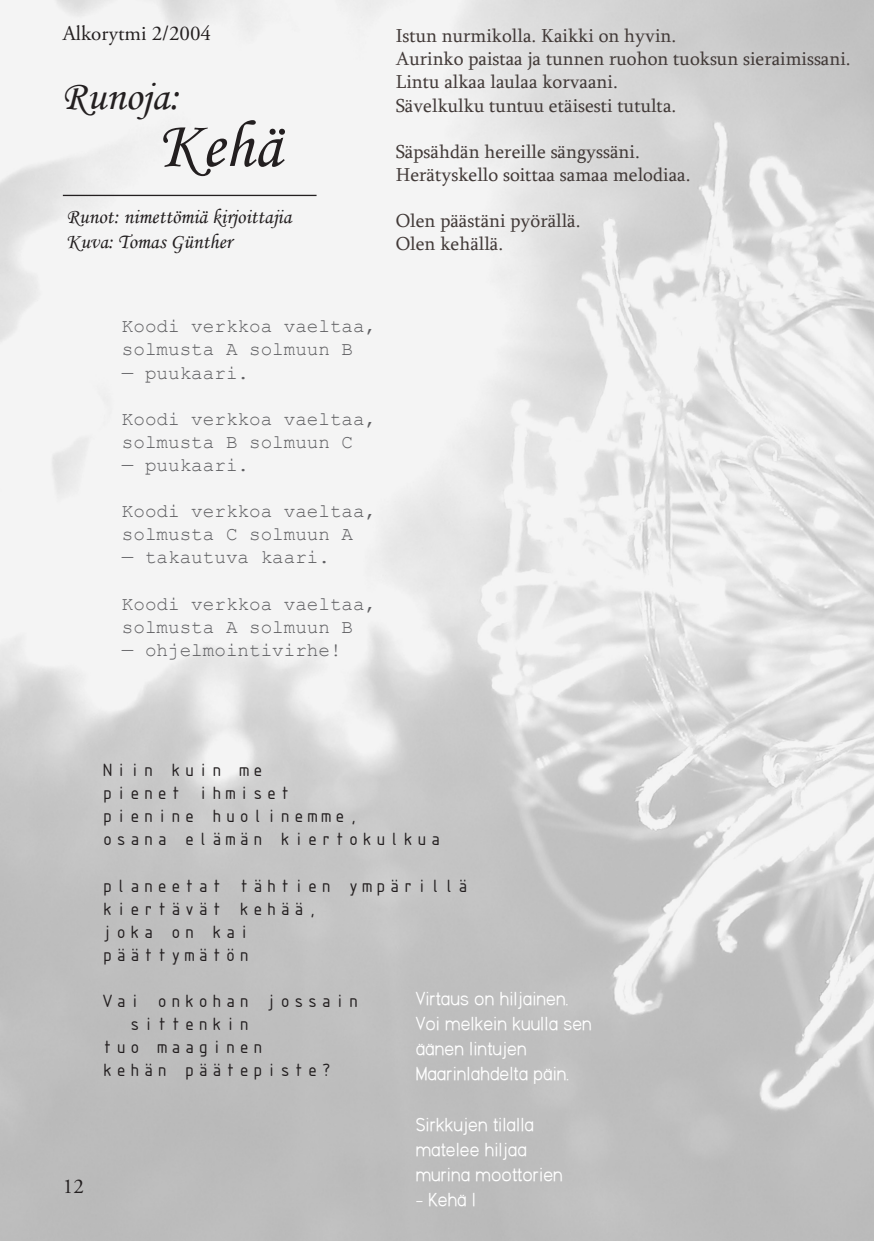
<style>
.page{position:relative;width:874px;height:1241px;background:#fff}
.page>*{position:absolute;margin:0;border:0;box-sizing:border-box;transform-origin:0 0}
.t1{font:66.5px "Monotype Corsiva";color:#231f20}
.t2{font:42px "Monotype Corsiva";color:#231f20}
.t3{font:21px/25.2px "Solid Edge ANSI Bold";color:#fff}
.t4{font:21px/25.2px "Monotype Corsiva";color:#231f20}
.t5{font:21px "Adobe Garamond Pro";color:#231f20}
.t6{font:19.25px/23.1px "Sylfaen";color:#423a38}
.t7{font:19.25px/23.1px "Courier New";color:#5f5f62}
.t8{font:19.25px/23.1px "ISOCTEUR";color:#231f20}
</style>
<div class="page">
<img style="left:0;top:0;width:873px;height:1240px">
<hr style="left:63px;top:195px;width:253px;height:1px;background:#231f20">
<p class="t5" style="left:63px;top:20px;width:150px">Alkorytmi 2/2004</p>
<h2 class="t2" style="left:61px;top:70px;width:120px">Runoja:</h2>
<h1 class="t1" style="left:157px;top:105px;width:125px">Kehä</h1>
<p class="t4" style="left:67px;top:204px;width:226px">Runot: nimettömiä kirjoittajia<br>Kuva: Tomas Günther</p>
<p class="t6" style="left:395px;top:24px;width:456px">Istun nurmikolla. Kaikki on hyvin.<br>Aurinko paistaa ja tunnen ruohon tuoksun sieraimissani.<br>Lintu alkaa laulaa korvaani.<br>Sävelkulku tuntuu etäisesti tutulta.</p>
<p class="t6" style="left:395px;top:139px;width:296px">Säpsähdän hereille sängyssäni.<br>Herätyskello soittaa samaa melodiaa.</p>
<p class="t6" style="left:395px;top:209px;width:186px">Olen päästäni pyörällä.<br>Olen kehällä.</p>
<p class="t7" style="left:122px;top:314px;width:256px">Koodi verkkoa vaeltaa, solmusta A solmuun B</p>
<p class="t7" style="left:122px;top:360px;width:129px">— puukaari.</p>
<p class="t7" style="left:122px;top:406px;width:256px">Koodi verkkoa vaeltaa, solmusta B solmuun C</p>
<p class="t7" style="left:122px;top:452px;width:129px">— puukaari.</p>
<p class="t7" style="left:122px;top:499px;width:256px">Koodi verkkoa vaeltaa, solmusta C solmuun A</p>
<p class="t7" style="left:122px;top:545px;width:209px">— takautuva kaari.</p>
<p class="t7" style="left:122px;top:591px;width:256px">Koodi verkkoa vaeltaa, solmusta A solmuun B</p>
<p class="t7" style="left:122px;top:637px;width:221px">— ohjelmointivirhe!</p>
<p class="t5" style="left:63px;top:1173px;width:22px">12</p>
<p class="t8" style="left:101px;top:757px;width:343px">Niin kuin me<br>pienet ihmiset<br>pienine huolinemme,<br>osana elämän kiertokulkua</p>
<p class="t8" style="left:101px;top:873px;width:370px">planeetat tähtien ympärillä kiertävät kehää,<br>joka on kai<br>päättymätön</p>
<p class="t8" style="left:101px;top:988px;width:261px">Vai onkohan jossain</p>
<p class="t8" style="left:128px;top:1011px;width:124px">sittenkin</p>
<p class="t8" style="left:101px;top:1034px;width:165px">tuo maaginen</p>
<p class="t8" style="left:101px;top:1057px;width:234px">kehän päätepiste?</p>
<p class="t3" style="left:415px;top:985px;width:178px">Virtaus on hiljainen.<br>Voi melkein kuulla sen äänen lintujen<br>Maarinlahdelta päin.</p>
<p class="t3" style="left:415px;top:1111px;width:149px">Sirkkujen tilalla matelee hiljaa murina moottorien</p>
<p class="t3" style="left:415px;top:1186px;width:61px">- Kehä I</p>
</div>
